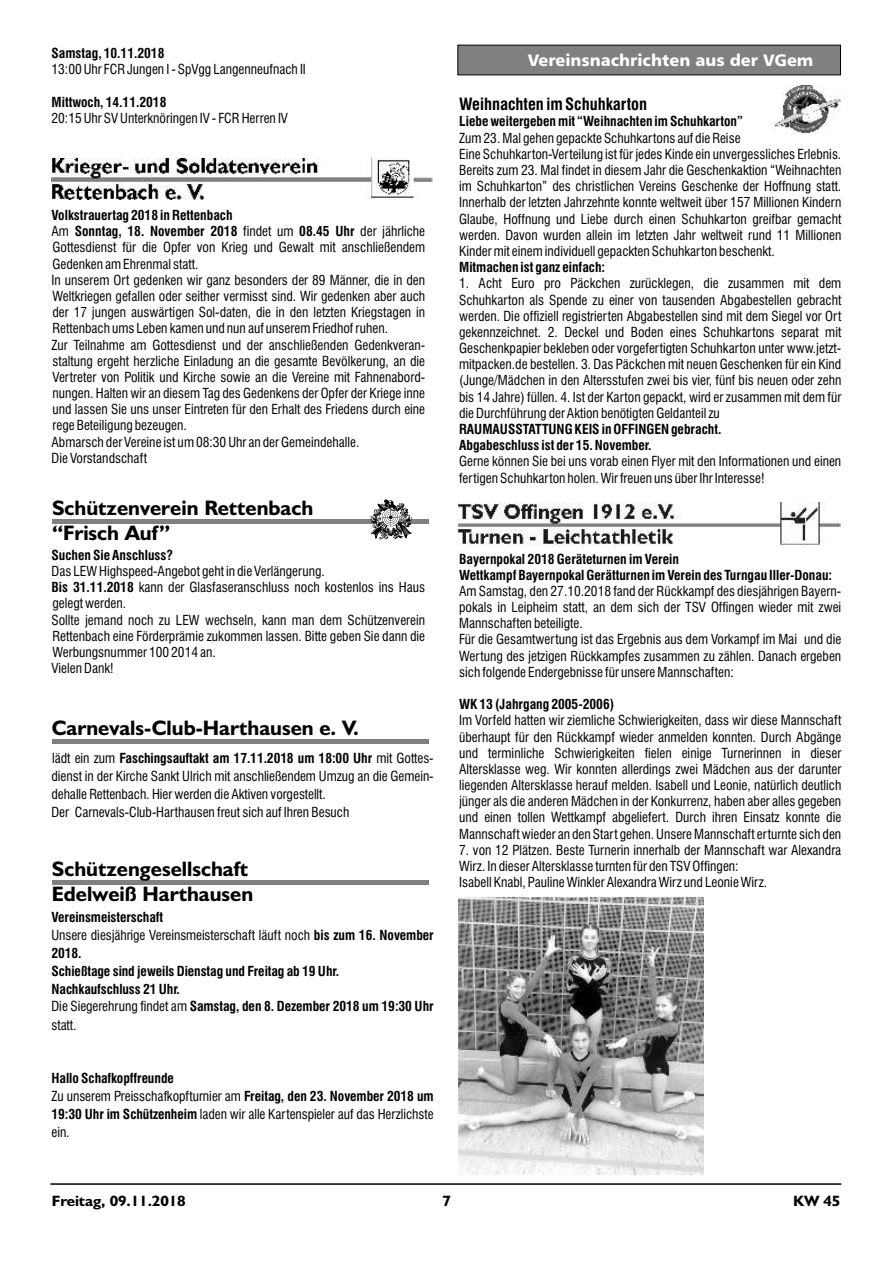
<style>
.page{position:relative;width:893px;height:1263px;background:#fff}
.page>*{position:absolute;margin:0;border:0;box-sizing:border-box;transform-origin:0 0}
.t1{font:700 21px/25.2px "Humanist 521 BT";color:#000}
.t2{font:16.5px "Humanist 777 BT Black B";color:#fff}
.t3{font:700 condensed 16.5px "Swiss 721 BT";color:#000}
.t4{font:700 15px "Humanist 521 BT";letter-spacing:-.005em;color:#000;scale:1.04 1}
.t5{font:condensed 13.5px/16.2px "Swiss 721 BT";color:#000}
.t6{font:700 condensed 13.5px/17.9px "Swiss 721 BT";color:#000}
.s1{font-weight:700}
.s2{font-weight:400}
</style>
<div class="page">
<hr style="left:50px;top:1183px;width:791px;height:2px;background:#000">
<img style="left:52px;top:159px;width:382px;height:41px">
<hr style="left:52px;top:519px;width:376px;height:4px;background:#808080">
<svg style="left:371px;top:499px;width:41px;height:40px"></svg>
<div style="left:52px;top:880px;width:376px;height:5px;background:#808080"></div>
<div style="left:52px;top:739px;width:376px;height:5px;background:#808080"></div>
<svg style="left:457px;top:44px;width:384px;height:32px;background:#7c7c7c"></svg>
<img style="left:774px;top:85px;width:67px;height:49px">
<img style="left:458px;top:502px;width:382px;height:44px">
<img style="left:458px;top:896px;width:245px;height:279px">
<p class="t6" style="left:52px;top:46px;width:114px">Samstag, 10.11.2018</p>
<p class="t5" style="left:52px;top:63px;width:256px">13:00 Uhr FCR Jungen I - SpVgg Langenneufnach II</p>
<p class="t6" style="left:52px;top:94px;width:116px">Mittwoch, 14.11.2018</p>
<p class="t5" style="left:52px;top:111px;width:238px">20:15 Uhr SV Unterknöringen IV - FCR Herren IV</p>
<p class="t5" style="left:51px;top:208px;width:375px"><span class="s1">Volkstrauertag 2018 in Rettenbach<br></span>Am <span class="s1">Sonntag, 18. November 2018</span> findet um <span class="s1">08.45 Uhr</span> der jährliche Gottesdienst für die Opfer von Krieg und Gewalt mit anschließendem Gedenken am Ehrenmal statt.<br>In unserem Ort gedenken wir ganz besonders der 89 Männer, die in den Weltkriegen gefallen oder seither vermisst sind. Wir gedenken aber auch der 17 jungen auswärtigen Sol-daten, die in den letzten Kriegstagen in Rettenbach ums Leben kamen und nun auf unserem Friedhof ruhen.<br>Zur Teilnahme am Gottesdienst und der anschließenden Gedenkveran&shy;staltung ergeht herzliche Einladung an die gesamte Bevölkerung, an die Vertreter von Politik und Kirche sowie an die Vereine mit Fahnenabord&shy;nungen. Halten wir an diesem Tag des Gedenkens der Opfer der Kriege inne und lassen Sie uns unser Eintreten für den Erhalt des Friedens durch eine rege Beteiligung bezeugen.<br>Abmarsch der Vereine ist um 08:30 Uhr an der Gemeindehalle.<br>Die Vorstandschaft</p>
<h1 class="t1" style="left:52px;top:497px;width:263px">Schützenverein Rettenbach “Frisch Auf”</h1>
<p class="t6" style="left:51px;top:547px;width:123px">Suchen Sie Anschluss?</p>
<p class="t5" style="left:51px;top:564px;width:375px">Das LEW Highspeed-Angebot geht in die Verlängerung.<br><span class="s1">Bis 31.11.2018</span> kann der Glasfaseranschluss noch kostenlos ins Haus gelegt werden.<br>Sollte jemand noch zu LEW wechseln, kann man dem Schützenverein Rettenbach eine Förderprämie zukommen lassen. Bitte geben Sie dann die Werbungsnummer 100 2014 an.<br>Vielen Dank!</p>
<h1 class="t1" style="left:52px;top:717px;width:309px">Carnevals-Club-Harthausen e. V.</h1>
<p class="t5" style="left:51px;top:750px;width:384px;line-height:18px">lädt ein zum <span class="s1">Faschingsauftakt am 17.11.2018 um 18:00 Uhr</span> mit Gottes&shy;dienst in der Kirche Sankt Ulrich mit anschließendem Umzug an die Gemein&shy;dehalle Rettenbach. Hier werden die Aktiven vorgestellt.<br>Der Carnevals-Club-Harthausen freut sich auf Ihren Besuch</p>
<h1 class="t1" style="left:52px;top:858px;width:203px">Schützengesellschaft<br>Edelweiß Harthausen</h1>
<p class="t6" style="left:51px;top:909px;width:384px">Vereinsmeisterschaft<br><span class="s2">Unsere diesjährige Vereinsmeisterschaft läuft noch</span> bis zum 16. November 2018.<br>Schießtage sind jeweils Dienstag und Freitag ab 19 Uhr.<br>Nachkaufschluss 21 Uhr.<br><span class="s2">Die Siegerehrung findet am</span> Samstag, den 8. Dezember 2018 um 19:30 Uhr <span class="s2">statt.</span></p>
<p class="t5" style="left:51px;top:1070px;width:384px;line-height:18px"><span class="s1">Hallo Schafkopffreunde<br></span>Zu unserem Preisschafkopfturnier am <span class="s1">Freitag, den 23. November 2018 um 19:30 Uhr im Schützenheim</span> laden wir alle Kartenspieler auf das Herzlichste ein.</p>
<p class="t2" style="left:525px;top:52px;width:251px">Amtl che Bekanntmachungen</p>
<p class="t2" style="left:528px;top:54px;width:287px">Vereinsnachrichten aus der VGem</p>
<p class="t3" style="left:459px;top:97px;width:189px">Weihnachten im Schuhkarton</p>
<p class="t6" style="left:459px;top:114px;width:285px">Liebe weitergeben mit “Weihnachten im Schuhkarton”</p>
<p class="t5" style="left:459px;top:131px;width:384px">Zum 23. Mal gehen gepackte Schuhkartons auf die Reise<br>Eine Schuhkarton-Verteilung ist für jedes Kinde ein unvergessliches Erlebnis.<br>Bereits zum 23. Mal findet in diesem Jahr die Geschenkaktion “Weihnachten im Schuhkarton” des christlichen Vereins Geschenke der Hoffnung statt.<br>Innerhalb der letzten Jahrzehnte konnte weltweit über 157 Millionen Kindern Glaube, Hoffnung und Liebe durch einen Schuhkarton greifbar gemacht werden. Davon wurden allein im letzten Jahr weltweit rund 11 Millionen Kinder mit einem individuell gepackten Schuhkarton beschenkt.</p>
<p class="t6" style="left:459px;top:260px;width:148px">Mitmachen ist ganz einfach:</p>
<p class="t5" style="left:459px;top:277px;width:384px;text-align:justify">1. Acht Euro pro Päckchen zurücklegen, die zusammen mit dem Schuhkarton als Spende zu einer von tausenden Abgabestellen gebracht werden. Die offiziell registrierten Abgabestellen sind mit dem Siegel vor Ort gekennzeichnet. 2. Deckel und Boden eines Schuhkartons separat mit Geschenkpapier bekleben oder vorgefertigten Schuhkarton unter www.jetzt&shy;mitpacken.de bestellen. 3. Das Päckchen mit neuen Geschenken für ein Kind (Junge/Mädchen in den Altersstufen zwei bis vier, fünf bis neuen oder zehn bis 14 Jahre) füllen. 4. Ist der Karton gepackt, wird er zusammen mit dem für die Durchführung der Aktion benötigten Geldanteil zu</p>
<p class="t6" style="left:459px;top:422px;width:264px;line-height:16.2px">RAUMAUSSTATTUNG KEIS in OFFINGEN gebracht.<br>Abgabeschluss ist der 15. November.</p>
<p class="t5" style="left:459px;top:455px;width:384px">Gerne können Sie bei uns vorab einen Flyer mit den Informationen und einen fertigen Schuhkarton holen. Wir freuen uns über Ihr Interesse!</p>
<p class="t6" style="left:459px;top:552px;width:375px;line-height:16.2px">Bayernpokal 2018 Geräteturnen im Verein<br>Wettkampf Bayernpokal Gerätturnen im Verein des Turngau Iller-Donau:</p>
<p class="t5" style="left:459px;top:584px;width:384px">Am Samstag, den 27.10.2018 fand der Rückkampf des diesjährigen Bayern&shy;pokals in Leipheim statt, an dem sich der TSV Offingen wieder mit zwei Mannschaften beteiligte.<br>Für die Gesamtwertung ist das Ergebnis aus dem Vorkampf im Mai und die Wertung des jetzigen Rückkampfes zusammen zu zählen. Danach ergeben sich folgende Endergebnisse für unsere Mannschaften:</p>
<p class="t6" style="left:459px;top:697px;width:157px">WK 13 (Jahrgang 2005-2006)</p>
<p class="t5" style="left:459px;top:714px;width:384px;text-align:justify">Im Vorfeld hatten wir ziemliche Schwierigkeiten, dass wir diese Mannschaft überhaupt für den Rückkampf wieder anmelden konnten. Durch Abgänge und terminliche Schwierigkeiten fielen einige Turnerinnen in dieser Altersklasse weg. Wir konnten allerdings zwei Mädchen aus der darunter liegenden Altersklasse herauf melden. Isabell und Leonie, natürlich deutlich jünger als die anderen Mädchen in der Konkurrenz, haben aber alles gegeben und einen tollen Wettkampf abgeliefert. Durch ihren Einsatz konnte die Mannschaft wieder an den Start gehen. Unsere Mannschaft erturnte sich den</p>
<p class="t5" style="left:459px;top:843px;width:384px">7. von 12 Plätzen. Beste Turnerin innerhalb der Mannschaft war Alexandra<br>Wirz. In dieser Altersklasse turnten für den TSV Offingen:<br>Isabell Knabl, Pauline Winkler Alexandra Wirz und Leonie Wirz.</p>
<p class="t4" style="left:52px;top:1194px;width:130px">Freitag, 09.11.2018</p>
<p class="t4" style="left:442px;top:1194px;width:10px">7</p>
<p class="t4" style="left:793px;top:1194px;width:47px">KW 45</p>
</div>
